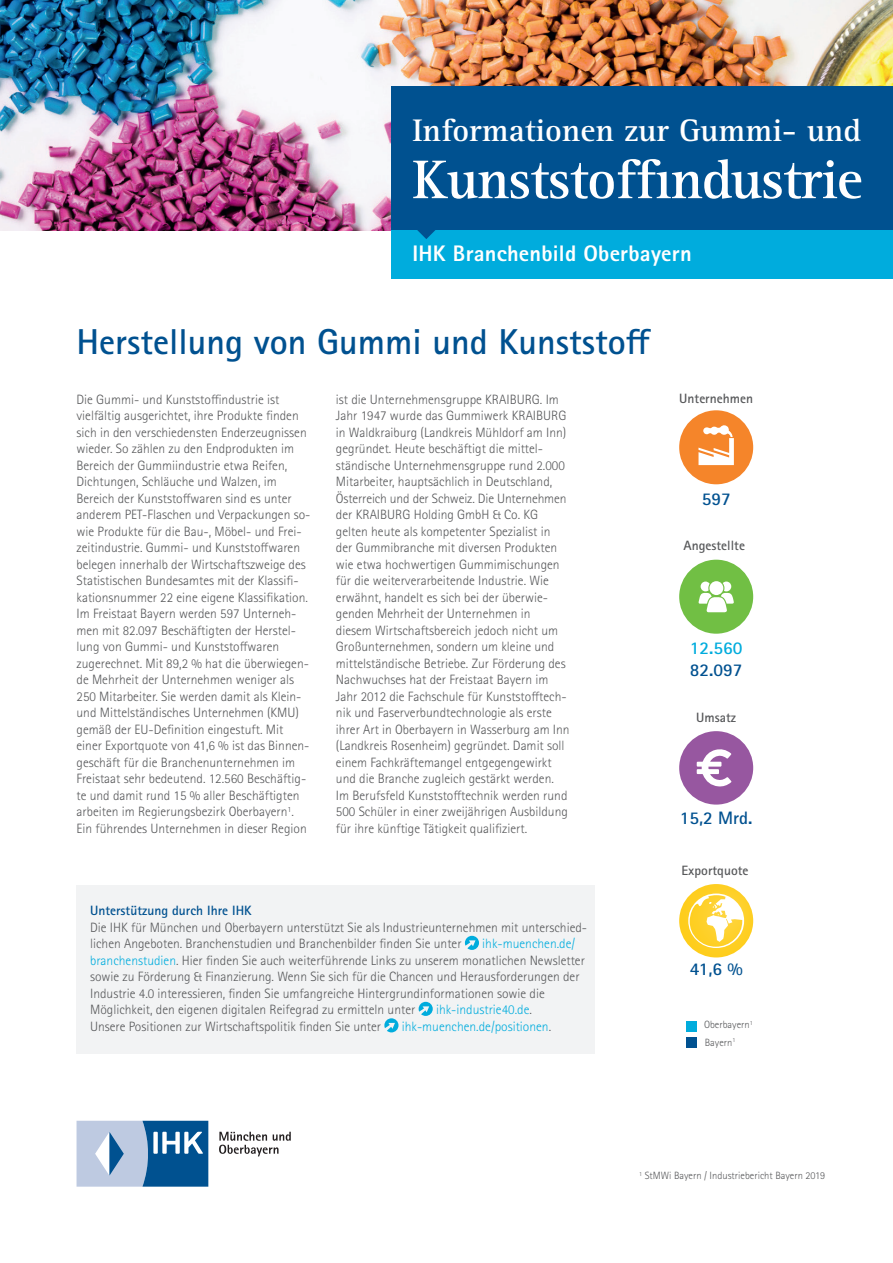
<style>
.page{position:relative;width:893px;height:1263px;background:#fff}
.page>*{position:absolute;margin:0;border:0;box-sizing:border-box;transform-origin:0 0}
.t1{font:700 56.25px "Rotis Serif Std";letter-spacing:-.02em;color:#fff}
.t2{font:700 36px "Rotis Sans Serif Std";color:#005190}
.t3{font:700 32.25px "Rotis Serif Std";color:#fff}
.t4{font:800 22.5px "Rotis Sans Serif Std";letter-spacing:.01em;color:#fff}
.t5{font:700 18px "Rotis Sans Serif Std";color:#005190}
.t6{font:700 18px "Rotis Sans Serif Std";color:#00acdd}
.t7{font:300 13.5px/16.5px "Rotis Sans Serif Std";color:#57585a}
.t8{font:300 13.5px "Rotis Sans Serif Std";color:#00acdd}
.t9{font:700 13.5px "Rotis Sans Serif Std";color:#57585a}
.t10{font:700 13.5px "Rotis Sans Serif Std";color:#005190}
.t11{font:300 10.5px/17.5px "Rotis Sans Serif Std";color:#57585a}
.s1{color:#00acdd}
.s2{color:#57585a}
</style>
<div class="page">
<div style="left:77px;top:885px;width:518px;height:168px;background:#f2f3f4"></div>
<img style="left:0;top:0;width:893px;height:230px">
<div style="left:391px;top:86px;width:502px;height:145px;background:#005190"></div>
<div style="left:391px;top:230px;width:502px;height:49px;background:#00acdd"></div>
<svg style="left:77px;top:1121px;width:131px;height:66px;background:#7099c0"></svg>
<svg style="left:219px;top:1132px;width:72px;height:24px"></svg>
<svg style="left:465px;top:936px;width:14px;height:14px"></svg>
<svg style="left:419px;top:1002px;width:14px;height:14px"></svg>
<svg style="left:384px;top:1018px;width:14px;height:14px"></svg>
<div style="left:686px;top:1021px;width:10px;height:11px;background:#00acdd"></div>
<div style="left:686px;top:1037px;width:10px;height:11px;background:#005190"></div>
<svg style="left:417px;top:230px;width:19px;height:9px"></svg>
<div style="left:661px;top:866px;width:111px;height:109px;background:#fff;opacity:.35"></div>
<svg style="left:688px;top:893px;width:56px;height:55px"></svg>
<div style="left:679px;top:410px;width:74px;height:74px;background:#f5852a;border-radius:50%"></div>
<svg style="left:698px;top:425px;width:36px;height:40px"></svg>
<div style="left:679px;top:560px;width:74px;height:74px;background:#71bf44;border-radius:50%"></div>
<svg style="left:698px;top:581px;width:36px;height:31px"></svg>
<div style="left:679px;top:731px;width:74px;height:73px;background:#9757a0;border-radius:50%"></div>
<svg style="left:697px;top:749px;width:35px;height:38px"></svg>
<h3 class="t3" style="left:412px;top:111px;width:450px">Informationen zur Gummi- und</h3>
<h1 class="t1" style="left:412px;top:146px;width:452px">Kunststoffindustrie</h1>
<h3 class="t4" style="left:412px;top:239px;width:281px">IHK Branchenbild Oberbayern</h3>
<h2 class="t2" style="left:77px;top:319px;width:576px">Herstellung von Gummi und Kunststoff</h2>
<p class="t7" style="left:77px;top:391px;width:235px">Die Gummi- und Kunststoffindustrie ist vielfältig ausgerichtet, ihre Produkte finden sich in den verschiedensten Enderzeugnissen wieder. So zählen zu den Endprodukten im Bereich der Gummiindustrie etwa Reifen, Dichtungen, Schläuche und Walzen, im Bereich der Kunststoffwaren sind es unter anderem PET-Flaschen und Verpackungen so&shy;wie Produkte für die Bau-, Möbel- und Frei&shy;zeitindustrie. Gummi- und Kunststoffwaren belegen innerhalb der Wirtschaftszweige des Statistischen Bundesamtes mit der Klassifi&shy;kationsnummer 22 eine eigene Klassifikation.<br>Im Freistaat Bayern werden 597 Unterneh&shy;men mit 82.097 Beschäftigten der Herstel&shy;lung von Gummi- und Kunststoffwaren zugerechnet. Mit 89,2 % hat die überwiegen&shy;de Mehrheit der Unternehmen weniger als 250 Mitarbeiter. Sie werden damit als Klein&shy;und Mittelständisches Unternehmen (KMU) gemäß der EU-Definition eingestuft. Mit einer Exportquote von 41,6 % ist das Binnen&shy;geschäft für die Branchenunternehmen im Freistaat sehr bedeutend. 12.560 Beschäftig&shy;te und damit rund 15 % aller Beschäftigten arbeiten im Regierungsbezirk Oberbayern<sup>1</sup>.<br>Ein führendes Unternehmen in dieser Region</p>
<p class="t7" style="left:336px;top:391px;width:235px">ist die Unternehmensgruppe KRAIBURG. Im Jahr 1947 wurde das Gummiwerk KRAIBURG in Waldkraiburg (Landkreis Mühldorf am Inn) gegründet. Heute beschäftigt die mittel&shy;ständische Unternehmensgruppe rund 2.000<br>Mitarbeiter, hauptsächlich in Deutschland, Österreich und der Schweiz. Die Unternehmen der KRAIBURG Holding GmbH &amp; Co. KG gelten heute als kompetenter Spezialist in der Gummibranche mit diversen Produkten wie etwa hochwertigen Gummimischungen für die weiterverarbeitende Industrie. Wie erwähnt, handelt es sich bei der überwie&shy;genden Mehrheit der Unternehmen in diesem Wirtschaftsbereich jedoch nicht um Großunternehmen, sondern um kleine und mittelständische Betriebe. Zur Förderung des Nachwuchses hat der Freistaat Bayern im Jahr 2012 die Fachschule für Kunststofftech&shy;nik und Faserverbundtechnologie als erste ihrer Art in Oberbayern in Wasserburg am Inn (Landkreis Rosenheim) gegründet. Damit soll einem Fachkräftemangel entgegengewirkt und die Branche zugleich gestärkt werden.<br>Im Berufsfeld Kunststofftechnik werden rund 500 Schüler in einer zweijährigen Ausbildung für ihre künftige Tätigkeit qualifiziert.</p>
<p class="t10" style="left:90px;top:902px;width:163px">Unterstützung durch Ihre IHK</p>
<p class="t7" style="left:90px;top:919px;width:499px">Die IHK für München und Oberbayern unterstützt Sie als Industrieunternehmen mit unterschied&shy;lichen Angeboten. Branchenstudien und Branchenbilder finden Sie unter</p>
<p class="t7" style="left:90px;top:936px;width:496px;text-indent:392px"><span class="s1">ihk-muenchen.de/ branchenstudien</span>. Hier finden Sie auch weiterführende Links zu unserem monatlichen Newsletter sowie zu Förderung &amp; Finanzierung. Wenn Sie sich für die Chancen und Herausforderungen der Industrie 4.0 interessieren, finden Sie umfangreiche Hintergrundinformationen sowie die Möglichkeit, den eigenen digitalen Reifegrad zu ermitteln unter</p>
<p class="t8" style="left:436px;top:1002px;width:97px">ihk-industrie40.de<span class="s2">.</span></p>
<p class="t9" style="left:679px;top:390px;width:75px">Unternehmen</p>
<h3 class="t5" style="left:702px;top:487px;width:30px">597</h3>
<p class="t9" style="left:683px;top:537px;width:63px">Angestellte</p>
<h3 class="t6" style="left:690px;top:637px;width:54px">12.560</h3>
<h3 class="t5" style="left:690px;top:658px;width:54px">82.097</h3>
<p class="t9" style="left:696px;top:709px;width:41px">Umsatz</p>
<h3 class="t5" style="left:680px;top:806px;width:74px">15,2 Mrd.</h3>
<p class="t9" style="left:681px;top:862px;width:69px">Exportquote</p>
<h3 class="t5" style="left:690px;top:958px;width:54px">41,6 %</h3>
<p class="t7" style="left:90px;top:1018px;width:292px">Unsere Positionen zur Wirtschaftspolitik finden Sie unter</p>
<p class="t8" style="left:402px;top:1019px;width:151px">ihk-muenchen.de/positionen<span class="s2">.</span></p>
<p class="t11" style="left:704px;top:1016px;width:50px">Oberbayern<sup>1<br></sup>Bayern<sup>1</sup></p>
<p class="t11" style="left:639px;top:1167px;width:188px"><sup>1</sup> StMWi Bayern / Industriebericht Bayern 2019</p>
</div>
